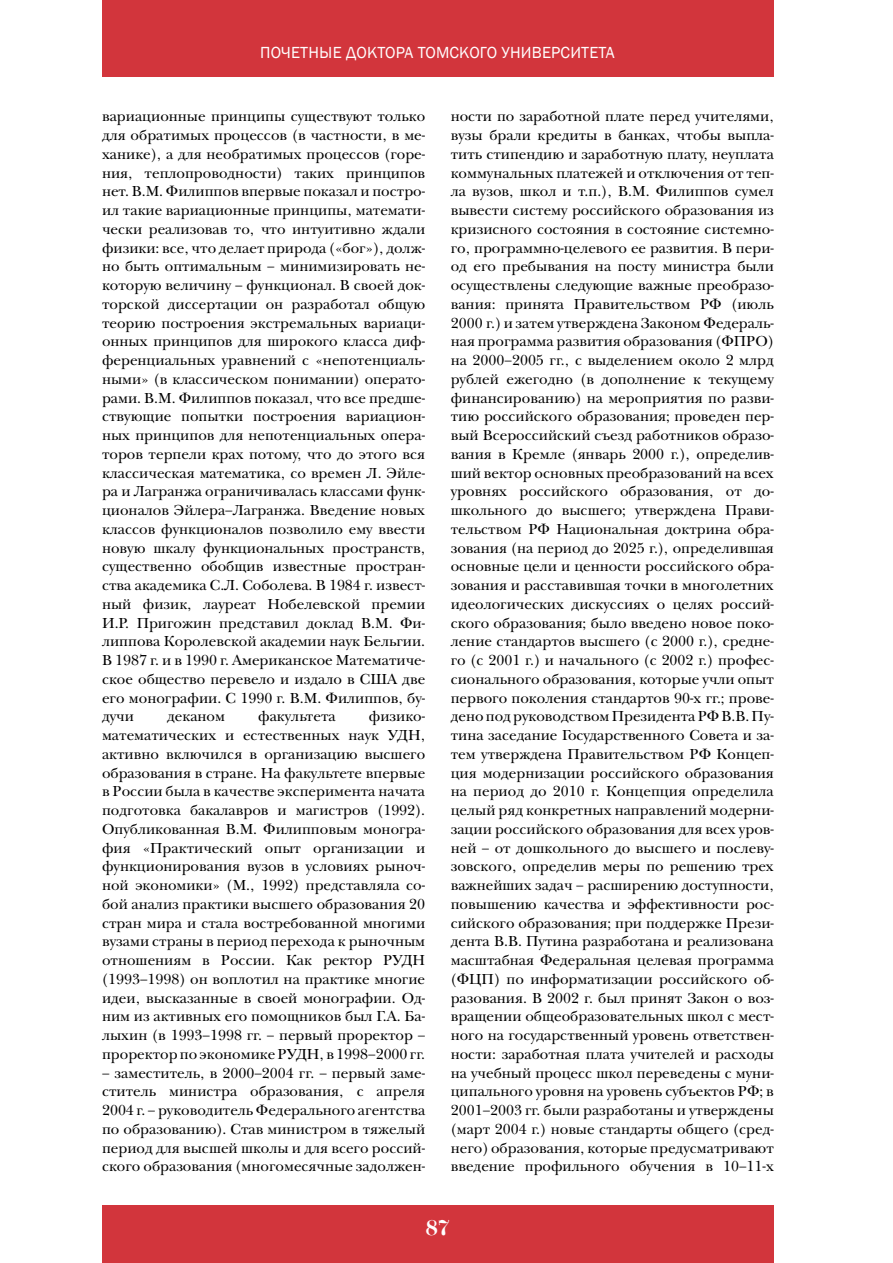
<style>
.page{position:relative;width:893px;height:1263px;background:#fff}
.page>*{position:absolute;margin:0;border:0;box-sizing:border-box;transform-origin:0 0}
.t1{font:21px "Didona C";color:#fff}
.t2{font:16.5px "Franklin Gothic";letter-spacing:.01em;color:#fff}
.t3{font:15px/18.8px "New Baskerville C";color:#000;text-align:justify}
</style>
<div class="page">
<div style="left:102px;top:0;width:672px;height:77px;background:#d2353c"></div>
<div style="left:102px;top:1206px;width:672px;height:57px;background:#d2353c"></div>
<p class="t2" style="left:260px;top:42px;width:356px">Почетные доктора Томского университета</p>
<p class="t3" style="left:102px;top:107px;width:325px">вариационные принципы существуют только для обратимых процессов (в частности, в ме&shy;ханике), а для необратимых процессов (горе&shy;ния, теплопроводности) таких принципов нет. В.М. Филиппов впервые показал и постро&shy;ил такие вариационные принципы, математи&shy;чески реализовав то, что интуитивно ждали физики: все, что делает природа («бог»), долж&shy;но быть оптимальным – минимизировать не&shy;которую величину – функционал. В своей док&shy;торской диссертации он разработал общую теорию построения экстремальных вариаци&shy;онных принципов для широкого класса диф&shy;ференциальных уравнений с «непотенциаль&shy;ными» (в классическом понимании) операто&shy;рами. В.М. Филиппов показал, что все предше&shy;ствующие попытки построения вариацион&shy;ных принципов для непотенциальных опера&shy;торов терпели крах потому, что до этого вся классическая математика, со времен Л. Эйле&shy;ра и Лагранжа ограничивалась классами функ&shy;ционалов Эйлера–Лагранжа. Введение новых классов функционалов позволило ему ввести новую шкалу функциональных пространств, существенно обобщив известные простран&shy;ства академика С.Л. Соболева. В 1984 г. извест&shy;ный физик, лауреат Нобелевской премии И.Р. Пригожин представил доклад В.М. Фи&shy;липпова Королевской академии наук Бельгии.<br>В 1987 г. и в 1990 г. Американское Математиче&shy;ское общество перевело и издало в США две его монографии. С 1990 г. В.М. Филиппов, бу&shy;дучи</p>
<p class="t3" style="left:102px;top:707px;width:325px;text-indent:267px">физико&shy;математических и естественных наук УДН, активно включился в организацию высшего образования в стране. На факультете впервые в России была в качестве эксперимента начата подготовка бакалавров и магистров (1992).<br>Опубликованная В.М. Филипповым моногра&shy;фия «Практический опыт организации и функционирования вузов в условиях рыноч&shy;ной экономики» (М., 1992) представляла со&shy;бой анализ практики высшего образования 20 стран мира и стала востребованной многими вузами страны в период перехода к рыночным отношениям в России. Как ректор РУДН (1993–1998) он воплотил на практике многие идеи, высказанные в своей монографии. Од&shy;ним из активных его помощников был Г.А. Ба&shy;лыхин (в 1993–1998 гг. – первый проректор – проректор по экономике РУДН, в 1998–2000 гг.</p>
<p class="t3" style="left:102px;top:1063px;width:325px">– заместитель, в 2000–2004 гг. – первый заме&shy;ститель министра образования, с апреля 2004 г. – руководитель Федерального агентства по образованию). Став министром в тяжелый период для высшей школы и для всего россий&shy;ского образования (многомесячные задолжен-</p>
<p class="t3" style="left:167px;top:707px;width:59px">деканом</p>
<p class="t3" style="left:258px;top:707px;width:79px">факультета</p>
<p class="t3" style="left:451px;top:107px;width:325px">ности по заработной плате перед учителями, вузы брали кредиты в банках, чтобы выпла&shy;тить стипендию и заработную плату, неуплата коммунальных платежей и отключения от теп&shy;ла вузов, школ и т.п.), В.М. Филиппов сумел вывести систему российского образования из кризисного состояния в состояние системно&shy;го, программно-целевого ее развития. В пери&shy;од его пребывания на посту министра были осуществлены следующие важные преобразо&shy;вания: принята Правительством РФ (июль 2000 г.) и затем утверждена Законом Федераль&shy;ная программа развития образования (ФПРО) на 2000–2005 гг., с выделением около 2 млрд рублей ежегодно (в дополнение к текущему финансированию) на мероприятия по разви&shy;тию российского образования; проведен пер&shy;вый Всероссийский съезд работников образо&shy;вания в Кремле (январь 2000 г.), определив&shy;ший вектор основных преобразований на всех уровнях российского образования, от до&shy;школьного до высшего; утверждена Прави&shy;тельством РФ Национальная доктрина обра&shy;зования (на период до 2025 г.), определившая основные цели и ценности российского обра&shy;зования и расставившая точки в многолетних идеологических дискуссиях о целях россий&shy;ского образования; было введено новое поко&shy;ление стандартов высшего (с 2000 г.), средне&shy;го (с 2001 г.) и начального (с 2002 г.) профес&shy;сионального образования, которые учли опыт первого поколения стандартов 90-х гг.; прове&shy;дено под руководством Президента РФ В.В. Пу&shy;тина заседание Государственного Совета и за&shy;тем утверждена Правительством РФ Концеп&shy;ция модернизации российского образования на период до 2010 г. Концепция определила целый ряд конкретных направлений модерни&shy;зации российского образования для всех уров&shy;ней – от дошкольного до высшего и послеву&shy;зовского, определив меры по решению трех важнейших задач – расширению доступности, повышению качества и эффективности рос&shy;сийского образования; при поддержке Прези&shy;дента В.В. Путина разработана и реализована масштабная Федеральная целевая программа (ФЦП) по информатизации российского об&shy;разования. В 2002 г. был принят Закон о воз&shy;вращении общеобразовательных школ с мест&shy;ного на государственный уровень ответствен&shy;ности: заработная плата учителей и расходы на учебный процесс школ переведены с муни&shy;ципального уровня на уровень субъектов РФ; в 2001–2003 гг. были разработаны и утверждены (март 2004 г.) новые стандарты общего (сред&shy;него) образования, которые предусматривают введение профильного обучения в 10–11-х</p>
<h1 class="t1" style="left:425px;top:1216px;width:27px">87</h1>
</div>
